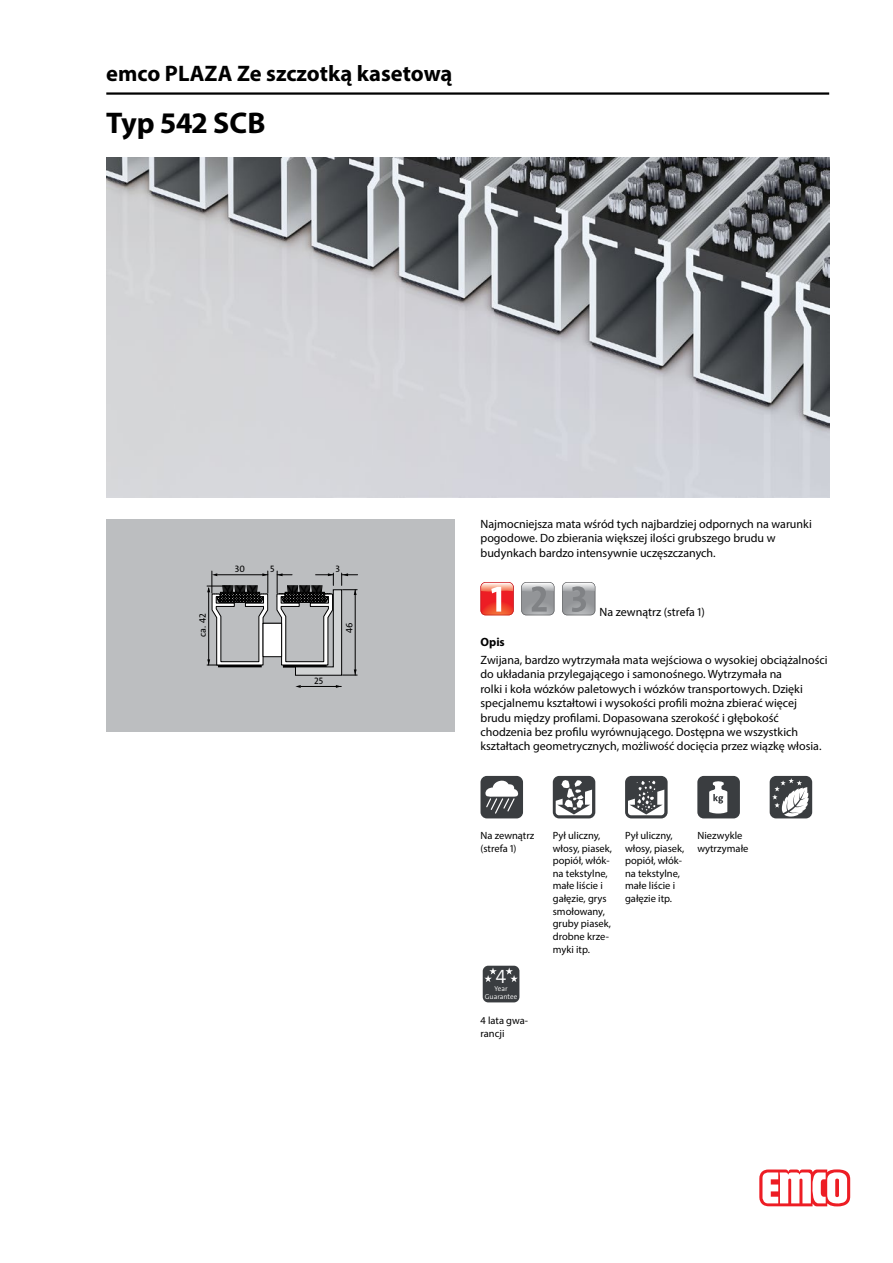
<style>
.page{position:relative;width:893px;height:1263px;background:#fff}
.page>*{position:absolute;margin:0;border:0;box-sizing:border-box;transform-origin:0 0}
.typ_bau{font:700 30px "Myriad Pro";color:#000}
.titel1_em_bau{font:700 22.5px "Myriad Pro";color:#000}
.BILDR{font:300 19.5px "The Sans Os F";color:#fff}
.fliesstext_bau{font:12px/14.4px "Myriad Pro";color:#000}
.Stoerer{font:12px/14.4px "Myriad Pro";color:#000}
.fliesstext_bold_bau{font:700 12px "Myriad Pro";color:#000}
.mouseovertext_bau{font:10.5px/12.6px "Myriad Pro";color:#000}
.BILDR-2{font:9.45px "The Sans Os F";color:#000}
.BILDR-3{font:300 7.05px/7.8px "The Sans Os F";color:#fff;text-align:center}
</style>
<div class="page">
<img style="left:106px;top:157px;width:723px;height:340px">
<hr style="left:106px;top:92px;width:723px;height:3px;background:#000">
<svg style="left:759px;top:1169px;width:91px;height:37px"></svg>
<div style="left:106px;top:519px;width:349px;height:212px;background:#bcbec0"></div>
<hr style="left:301px;top:686px;width:40px;height:1px;background:#000">
<svg style="left:295px;top:685px;width:6px;height:3px"></svg>
<svg style="left:207px;top:571px;width:151px;height:105px"></svg>
<svg style="left:521px;top:582px;width:33px;height:33px"></svg>
<svg style="left:562px;top:582px;width:33px;height:33px"></svg>
<svg style="left:480px;top:582px;width:34px;height:33px"></svg>
<div style="left:480px;top:776px;width:43px;height:42px;background:#3a3d40;border-radius:6px"></div>
<svg style="left:485px;top:780px;width:34px;height:33px"></svg>
<svg style="left:553px;top:776px;width:42px;height:42px"></svg>
<svg style="left:556px;top:780px;width:36px;height:35px"></svg>
<div style="left:625px;top:776px;width:43px;height:42px;background:linear-gradient(to right,#3a3d40,#3a3d40);border-radius:6px"></div>
<svg style="left:628px;top:780px;width:36px;height:35px"></svg>
<div style="left:697px;top:776px;width:43px;height:42px;background:#3a3d40;border-radius:6px"></div>
<svg style="left:709px;top:781px;width:18px;height:32px"></svg>
<div style="left:770px;top:776px;width:42px;height:42px;background:#3a3d40;border-radius:6px"></div>
<svg style="left:772px;top:778px;width:37px;height:38px"></svg>
<div style="left:483px;top:966px;width:36px;height:36px;background:#3a3d40;border-radius:5px"></div>
<svg style="left:484px;top:967px;width:13px;height:15px"></svg>
<svg style="left:505px;top:967px;width:13px;height:15px"></svg>
<p class="titel1_em_bau" style="left:106px;top:59px;width:348px">emco PLAZA Ze szczotką kasetową</p>
<p class="typ_bau" style="left:106px;top:103px;width:161px">Typ 542 SCB</p>
<p class="BILDR-2" style="left:197px;top:637px;width:24px;rotate:-90deg">ca. 42</p>
<p class="BILDR-2" style="left:235px;top:563px;width:12px">30</p>
<p class="BILDR-2" style="left:270px;top:563px;width:6px">5</p>
<p class="BILDR-2" style="left:335px;top:563px;width:6px">3</p>
<p class="BILDR-2" style="left:314px;top:675px;width:11px">25</p>
<p class="BILDR-2" style="left:343px;top:633px;width:12px;rotate:-90deg">46</p>
<p class="Stoerer" style="left:480px;top:516px;width:333px">Najmocniejsza mata wśród tych najbardziej odpornych na warunki pogodowe. Do zbierania większej ilości grubszego brudu w budynkach bardzo intensywnie uczęszczanych.</p>
<p class="fliesstext_bau" style="left:600px;top:605px;width:107px">Na zewnątrz (strefa 1)</p>
<p class="fliesstext_bold_bau" style="left:480px;top:635px;width:26px">Opis</p>
<p class="fliesstext_bau" style="left:480px;top:652px;width:349px">Zwijana, bardzo wytrzymała mata wejściowa o wysokiej obciążalności do układania przylegającego i samonośnego. Wytrzymała na<br>rolki i koła wózków paletowych i wózków transportowych. Dzięki specjalnemu kształtowi i wysokości profili można zbierać więcej brudu między profilami. Dopasowana szerokość i głębokość chodzenia bez profilu wyrównującego. Dostępna we wszystkich kształtach geometrycznych, możliwość docięcia przez wiązkę włosia.</p>
<p class="mouseovertext_bau" style="left:480px;top:829px;width:55px">Na zewnątrz (strefa 1)</p>
<p class="mouseovertext_bau" style="left:553px;top:829px;width:61px">Pył uliczny, włosy, piasek, popiół, włók&shy;na tekstylne, małe liście i gałęzie, grys smołowany, gruby piasek, drobne krze&shy;myki itp.</p>
<p class="mouseovertext_bau" style="left:625px;top:829px;width:61px">Pył uliczny, włosy, piasek, popiół, włók&shy;na tekstylne, małe liście i gałęzie itp.</p>
<p class="mouseovertext_bau" style="left:697px;top:829px;width:53px">Niezwykle wytrzymałe</p>
<p class="BILDR" style="left:496px;top:964px;width:12px">4</p>
<p class="BILDR-3" style="left:485px;top:985px;width:34px">Year<br>Guarantee</p>
<p class="mouseovertext_bau" style="left:480px;top:1014px;width:49px">4 lata gwa&shy;rancji</p>
</div>
